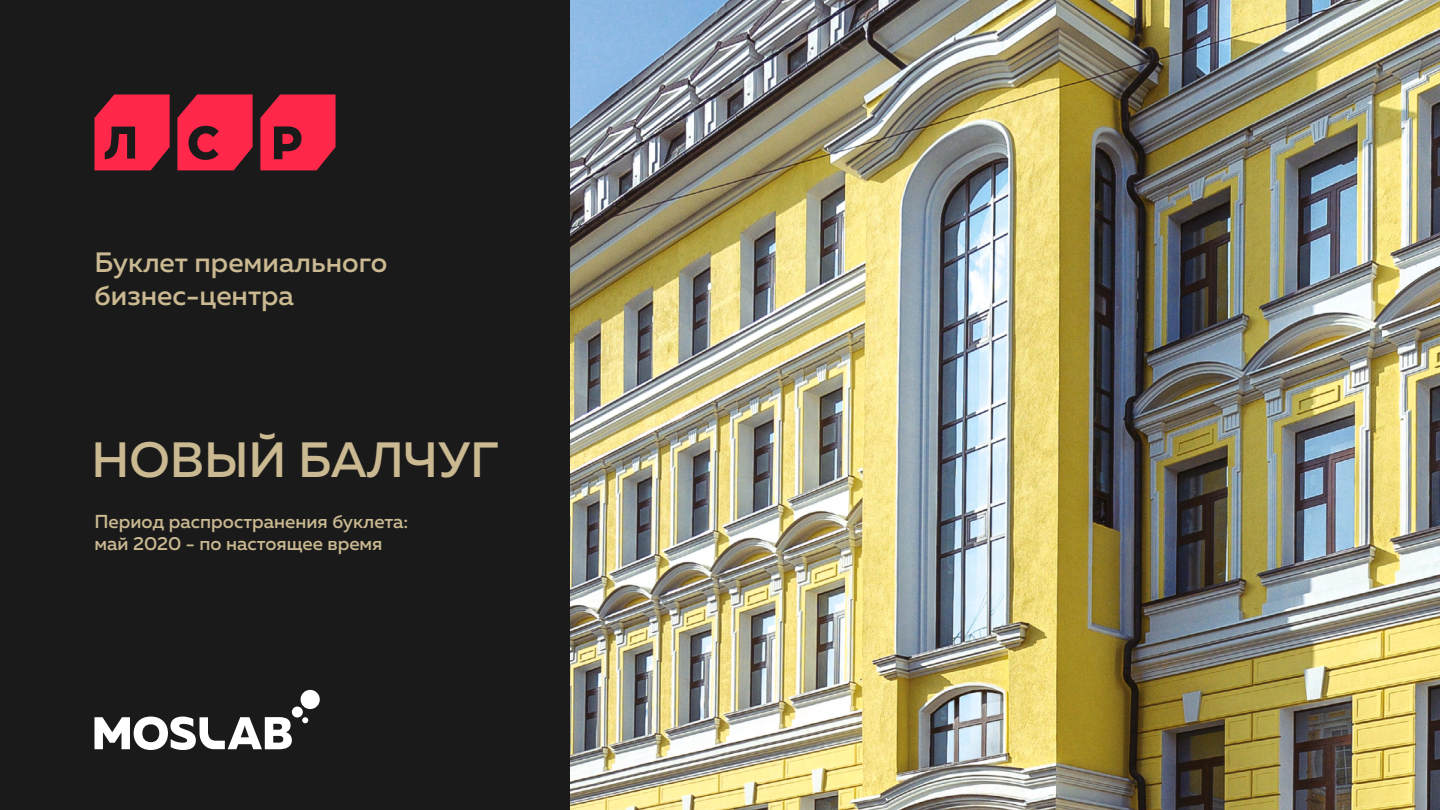
<style>
.page{position:relative;width:1440px;height:810px;background:#fff}
.page>*{position:absolute;margin:0;border:0;box-sizing:border-box;transform-origin:0 0}
.t1{font:500 49.5px "Muller";color:#cab991}
.t2{font:500 27.97px/33.5px "Muller";color:#cab991}
.t3{font:500 18.75px/22.5px "Muller";color:#cab991}
</style>
<div class="page">
<img style="left:570px;top:0;width:870px;height:810px">
<div style="left:0;top:0;width:570px;height:810px;background:#1a1a1a"></div>
<div style="left:301px;top:690px;width:19px;height:19px;background:#fff;border-radius:50%"></div>
<div style="left:292px;top:707px;width:11px;height:11px;background:#fff;border-radius:50%"></div>
<svg style="left:302px;top:717px;width:6px;height:6px"></svg>
<svg style="left:94px;top:717px;width:198px;height:33px"></svg>
<svg style="left:95px;top:95px;width:75px;height:75px"></svg>
<svg style="left:260px;top:95px;width:76px;height:75px"></svg>
<svg style="left:177px;top:95px;width:76px;height:75px"></svg>
<h2 class="t2" style="left:94px;top:245px;width:294px">Буклет премиального бизнес-центра</h2>
<h1 class="t1" style="left:92px;top:429px;width:408px">НОВЫЙ БАЛЧУГ</h1>
<p class="t3" style="left:94px;top:510px;width:315px">Период распространения буклета: май 2020 - по настоящее время</p>
</div>
